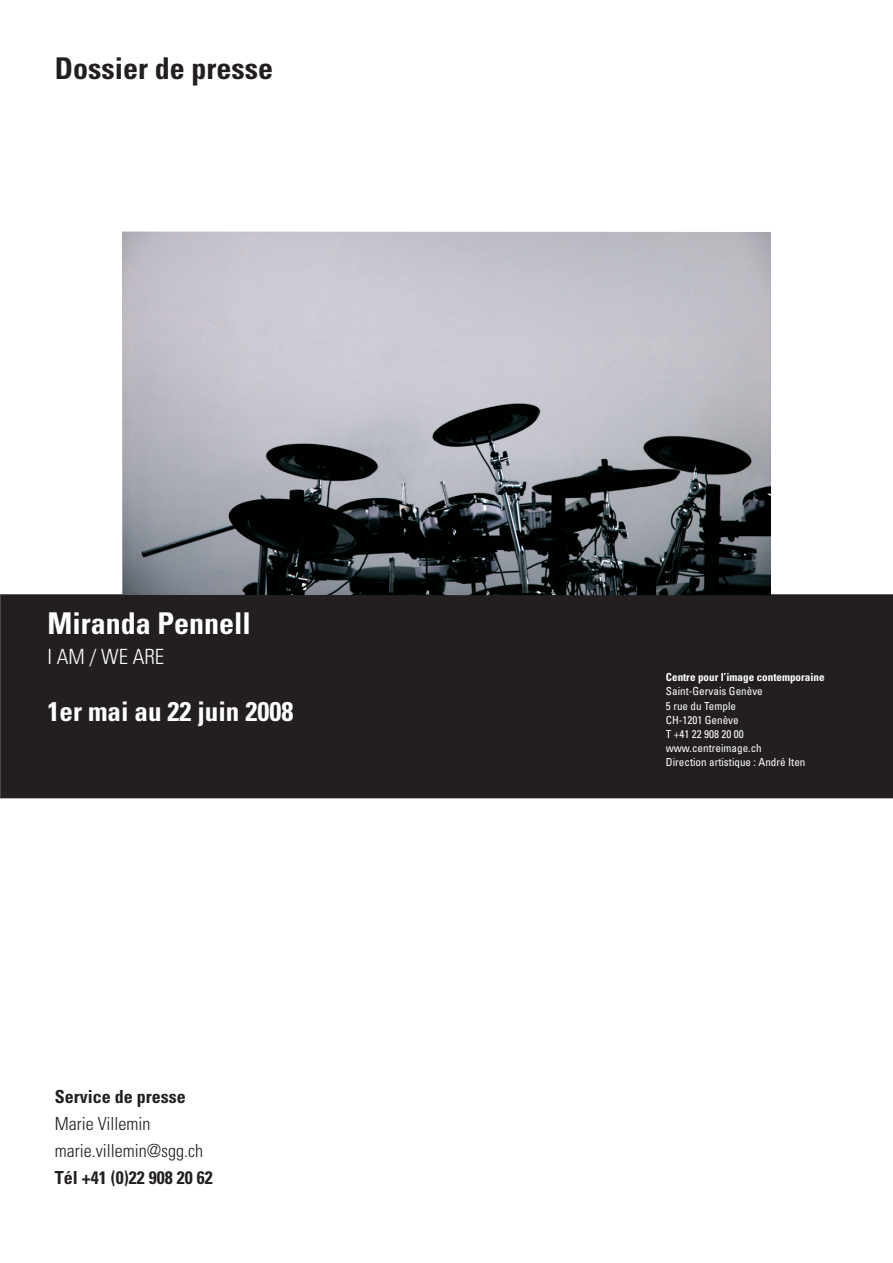
<style>
.page{position:relative;width:893px;height:1263px;background:#fff}
.page>*{position:absolute;margin:0;border:0;box-sizing:border-box;transform-origin:0 0}
.t1{font:700 condensed 30px "Univers";color:#231f20}
.t2{font:700 condensed 30px "Univers";color:#fff}
.t3{font:700 condensed 27px "Univers";color:#fff}
.t4{font:300 condensed 21px "Univers";color:#fff}
.t5{font:300 condensed 18px/27px "Univers";color:#231f20}
.t6{font:700 condensed 18px "Univers";color:#231f20}
.t7{font:condensed 11.1px/14.1px "Univers";color:#fff}
.t8{font:700 condensed 11.1px "Univers";color:#fff}
</style>
<div class="page">
<div style="left:1px;top:595px;width:891px;height:202px;background:#231f20"></div>
<div style="left:46px;top:608px;width:449px;height:180px;background:#231f20"></div>
<div style="left:664px;top:671px;width:167px;height:111px;background:#231f20"></div>
<img style="left:122px;top:232px;width:648px;height:363px">
<h1 class="t1" style="left:55px;top:50px;width:220px">Dossier de presse</h1>
<h1 class="t2" style="left:48px;top:605px;width:205px">Miranda Pennell</h1>
<h3 class="t4" style="left:48px;top:644px;width:118px">I AM / WE ARE</h3>
<h2 class="t3" style="left:48px;top:695px;width:247px">1er mai au 22 juin 2008</h2>
<h3 class="t6" style="left:55px;top:1085px;width:132px">Service de presse</h3>
<h3 class="t5" style="left:55px;top:1110px;width:150px">Marie Villemin marie.villemin@sgg.ch</h3>
<h3 class="t6" style="left:55px;top:1166px;width:159px">Tél +41 (0)22 908 20 62</h3>
<p class="t8" style="left:666px;top:670px;width:160px">Centre pour l’image contemporaine</p>
<p class="t7" style="left:666px;top:684px;width:141px">Saint-Gervais Genève<br>5 rue du Temple<br>CH-1201 Genève<br>T +41 22 908 20 00 www.centreimage.ch<br>Direction artistique : André Iten</p>
</div>
